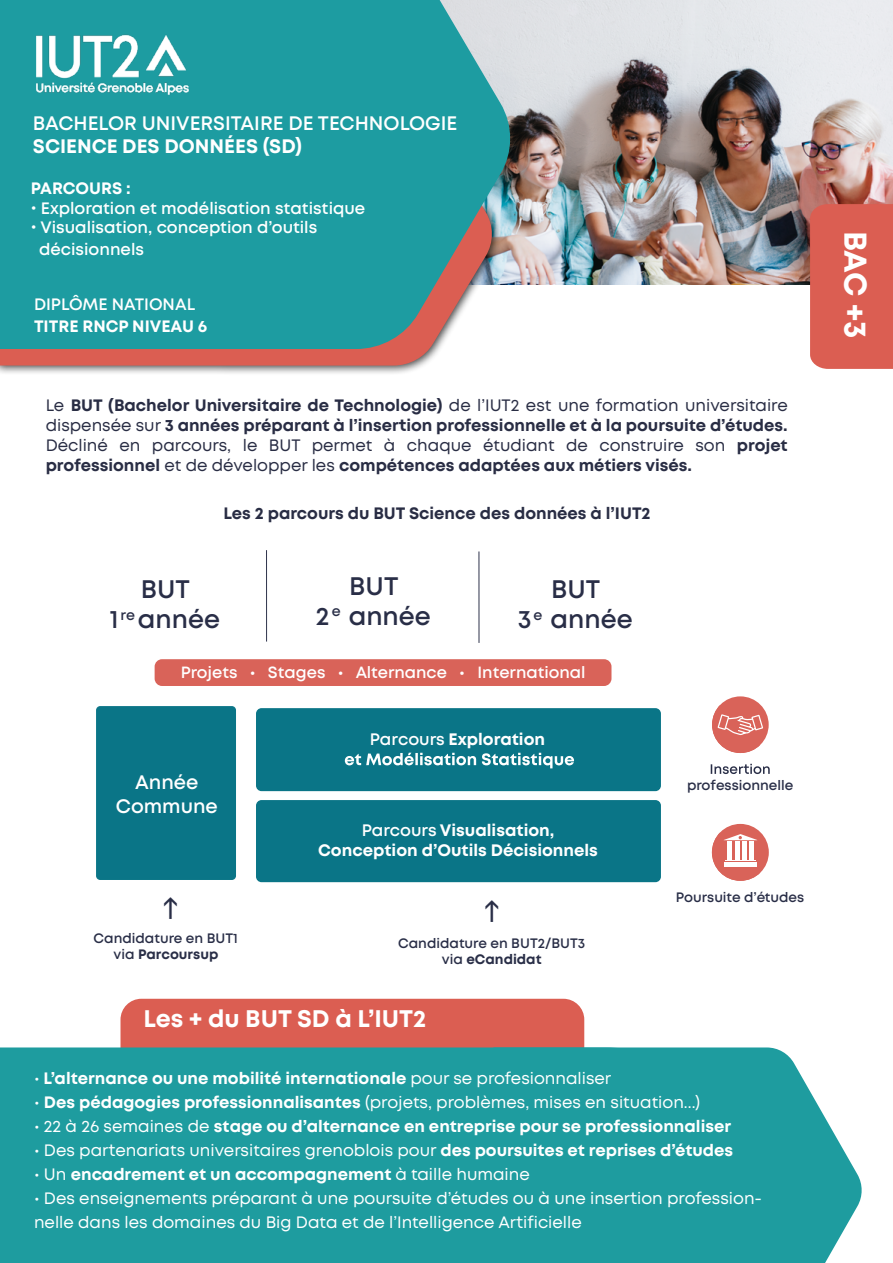
<style>
.page{position:relative;width:893px;height:1263px;background:#fff}
.page>*{position:absolute;margin:0;border:0;box-sizing:border-box;transform-origin:0 0}
.t1{font:700 31.5px "Mont";color:#fff}
.t2{font:600 25.35px/30.5px "Mont";color:#292e47;text-align:center}
.t3{font:700 24px "Mont";color:#fff}
.t4{font:600 19.5px/23.4px "Mont";color:#fff;text-align:center}
.t5{font:700 19.5px "Mont";color:#fff}
.t6{font:700 16.65px/20px "Mont";color:#fff;text-align:center}
.t7{font:700 16.5px/19.8px "Mont";color:#292d44;text-align:justify}
.t8{font:16.5px/24px "Mont";color:#fff}
.t9{font:700 16.5px "Mont";color:#fff}
.t10{font:600 16.5px/21.6px "Mont";color:#fff}
.t11{font:600 16.2px "Mont";color:#fff}
.t12{font:600 14.25px "Mont";color:#292e47}
.t13{font:600 13.65px/16.4px "Mont";color:#292e47;text-align:center}
.s1{font-weight:400}
.s2{font-weight:700}
.s3{font-weight:600}
</style>
<div class="page">
<div style="left:120px;top:999px;width:464px;height:121px;background:#db5e52;border-radius:21px"></div>
<svg style="left:819px;top:1107px;width:43px;height:156px;fill:#1e9c9f"></svg>
<div style="left:0;top:1047px;width:819px;height:216px;background:#1e9c9f"></div>
<img style="left:513px;top:0;width:380px;height:285px">
<div style="left:0;top:197px;width:502px;height:179px;background:#000;opacity:.75"></div>
<svg style="left:0;top:349px;width:494px;height:17px;background:#dc756b"></svg>
<svg style="left:0;top:0;width:513px;height:349px;background:#2f9ea2"></svg>
<div style="left:810px;top:204px;width:83px;height:165px;background:#db5e52"></div>
<img style="left:35px;top:29px;width:159px;height:76px">
<svg style="left:711px;top:764px;width:59px;height:10px"></svg>
<div style="left:712px;top:824px;width:57px;height:57px;background:#d96359;border-radius:50%"></div>
<svg style="left:712px;top:832px;width:48px;height:49px"></svg>
<div style="left:256px;top:800px;width:405px;height:82px;background:#0a7587;border-radius:6px"></div>
<div style="left:256px;top:708px;width:405px;height:83px;background:#0a7587;border-radius:6px"></div>
<svg style="left:345px;top:753px;width:229px;height:15px"></svg>
<hr style="left:478px;top:551px;width:1px;height:92px;background:#292e47">
<hr style="left:266px;top:550px;width:1px;height:91px;background:#292e47">
<div style="left:155px;top:659px;width:456px;height:27px;background:#d96359;border-radius:7px"></div>
<div style="left:96px;top:706px;width:140px;height:174px;background:#0a7587;border-radius:4px"></div>
<div style="left:712px;top:696px;width:57px;height:57px;background:#d96359;border-radius:50%"></div>
<svg style="left:712px;top:705px;width:51px;height:48px"></svg>
<p class="t4" style="left:33px;top:112px;width:426px">BACHELOR UNIVERSITAIRE DE TECHNOLOGIE</p>
<p class="t5" style="left:33px;top:134px;width:271px">SCIENCE DES DONNÉES (SD)</p>
<p class="t9" style="left:31px;top:177px;width:101px">PARCOURS :</p>
<p class="t10" style="left:31px;top:197px;width:336px">• Exploration et modélisation statistique</p>
<p class="t10" style="left:39px;top:217px;width:280px;text-indent:-8px">• Visualisation, conception d’outils décisionnels</p>
<p class="t10" style="left:34px;top:294px;width:163px">DIPLÔME NATIONAL</p>
<p class="t9" style="left:34px;top:315px;width:175px">TITRE RNCP NIVEAU 6</p>
<p class="t7" style="left:46px;top:395px;width:743px"><span class="s1">Le</span> BUT (Bachelor Universitaire de Technologie) <span class="s1">de l’IUT2 est une formation universitaire dispensée sur</span> 3 années préparant à l’insertion professionnelle et à la poursuite d’études.<br><span class="s1">Décliné en parcours, le BUT permet à chaque étudiant de construire son</span> projet professionnel <span class="s1">et de développer les</span> compétences adaptées aux métiers visés.</p>
<p class="t7" style="left:223px;top:503px;width:429px">Les 2 parcours du BUT Science des données à l’IUT2</p>
<h2 class="t2" style="left:110px;top:574px;width:112px">BUT<br>1 année</h2>
<p class="t12" style="left:121px;top:605px;width:16px">re</p>
<h2 class="t2" style="left:316px;top:571px;width:116px">BUT<br>2 année</h2>
<p class="t12" style="left:332px;top:602px;width:10px">e</p>
<h2 class="t2" style="left:518px;top:574px;width:117px">BUT<br>3 année</h2>
<p class="t12" style="left:534px;top:605px;width:10px">e</p>
<p class="t11" style="left:181px;top:662px;width:406px">Projets • Stages • Alternance • International</p>
<p class="t4" style="left:116px;top:771px;width:103px">Année<br>Commune</p>
<p class="t13" style="left:94px;top:930px;width:146px">Candidature en BUT1 via <span class="s2">Parcoursup</span></p>
<p class="t6" style="left:370px;top:729px;width:177px"><span class="s3">Parcours</span> Exploration</p>
<p class="t6" style="left:318px;top:820px;width:281px"><span class="s3">Parcours</span> Visualisation,<br>Conception d’Outils Décisionnels</p>
<p class="t13" style="left:398px;top:935px;width:189px">Candidature en BUT2/BUT3 via <span class="s2">eCandidat</span></p>
<h3 class="t3" style="left:144px;top:1003px;width:284px">Les + du BUT SD à L’IUT2</h3>
<p class="t13" style="left:687px;top:777px;width:108px">professionnelle</p>
<p class="t13" style="left:676px;top:889px;width:130px">Poursuite d’études</p>
<p class="t9" style="left:34px;top:1067px;width:579px"><span class="s1">•</span> L’alternance ou une mobilité internationale <span class="s1">pour se profesionnaliser</span></p>
<p class="t8" style="left:34px;top:1090px;width:668px">• <span class="s2">Des pédagogies professionnalisantes</span> (projets, problèmes, mises en situation...)</p>
<p class="t9" style="left:34px;top:1115px;width:699px"><span class="s1">• 22 à 26 semaines de</span> stage ou d’alternance en entreprise pour se professionnaliser</p>
<p class="t8" style="left:34px;top:1138px;width:701px">• Des partenariats universitaires grenoblois pour <span class="s2">des poursuites et reprises d’études</span></p>
<p class="t9" style="left:34px;top:1163px;width:497px"><span class="s1">• Un</span> encadrement et un accompagnement <span class="s1">à taille humaine</span></p>
<p class="t8" style="left:34px;top:1186px;width:730px">• Des enseignements préparant à une poursuite d’études ou à une insertion profession&shy;nelle dans les domaines du Big Data et de l’Intelligence Artificielle</p>
<h1 class="t1" style="left:876px;top:231px;width:109px;rotate:90deg">BAC +3</h1>
</div>
